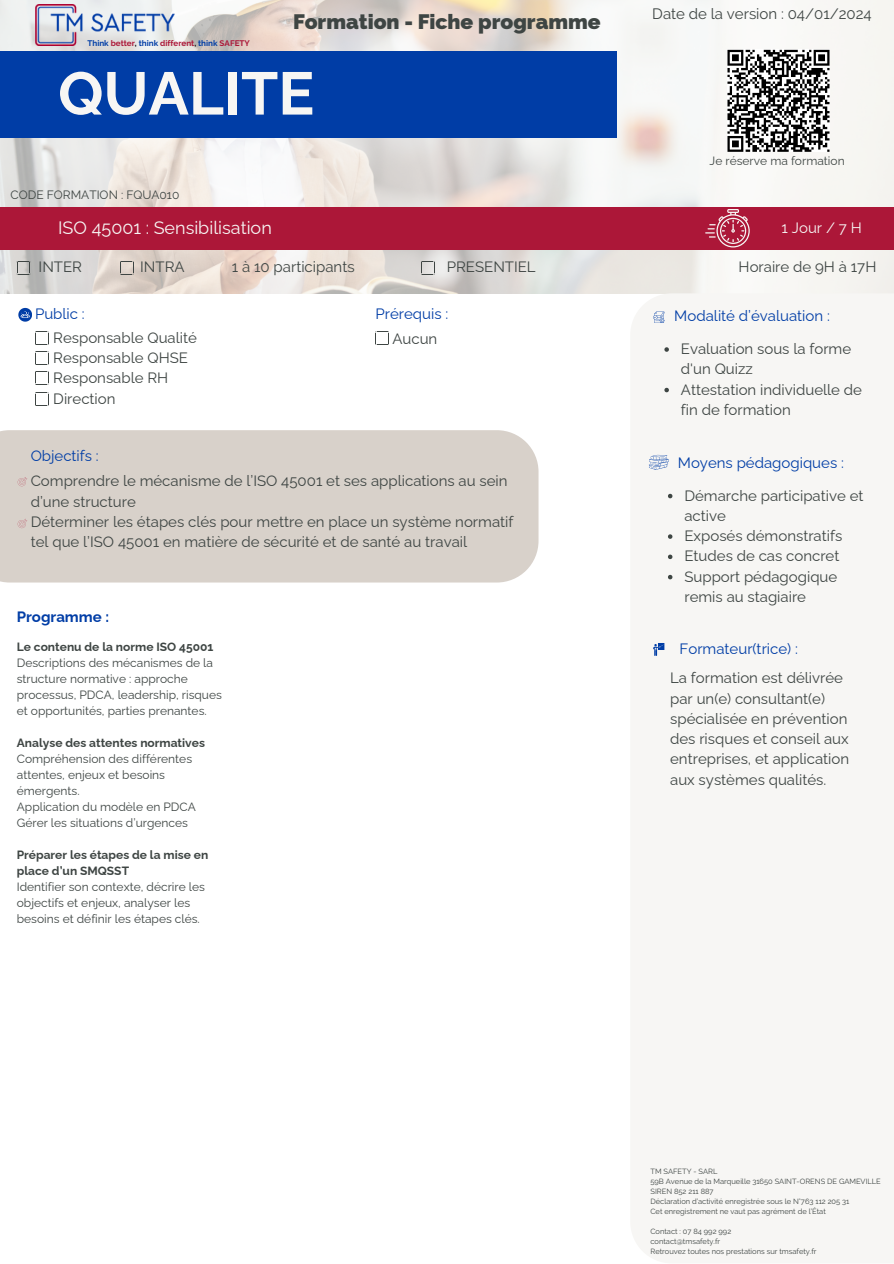
<style>
.page{position:relative;width:894px;height:1264px;background:#fff}
.page>*{position:absolute;margin:0;border:0;box-sizing:border-box;transform-origin:0 0}
.t1{font:700 60px "Raleway";color:#f7f6f4}
.t2{font:800 21px "Raleway";color:#3e4543}
.t3{font:18px "Raleway";color:#f7f6f4}
.t4{font:15px/20.2px "Raleway";color:#3e4543}
.t5{font:15px "Raleway";color:#003da6}
.t6{font:700 15px "Raleway";color:#003da6}
.t7{font:15px "Raleway";color:#f7f6f4}
.t8{font:12px/16px "Raleway";color:#3e4543}
.t9{font:700 12px/16px "Raleway";color:#3e4543}
.t10{font:700 8.1px "Raleway";color:#ac1738}
.t11{font:7.5px "Raleway";color:#3e4543}
.s1{color:#003da6}
.s2{color:#000}
</style>
<div class="page">
<img style="left:0;top:0;width:893px;height:294px">
<div style="left:0;top:51px;width:616px;height:87px;background:#003da6"></div>
<div style="left:0;top:207px;width:893px;height:43px;background:#ac1738"></div>
<svg style="left:705px;top:209px;width:44px;height:38px"></svg>
<svg style="left:35px;top:331px;width:14px;height:14px"></svg>
<svg style="left:375px;top:331px;width:14px;height:14px"></svg>
<svg style="left:17px;top:261px;width:14px;height:14px"></svg>
<svg style="left:120px;top:261px;width:14px;height:14px"></svg>
<svg style="left:421px;top:261px;width:14px;height:14px"></svg>
<svg style="left:18px;top:308px;width:14px;height:13px"></svg>
<div style="left:630px;top:293px;width:263px;height:970px;background:#f7f6f4"></div>
<svg style="left:649px;top:455px;width:20px;height:14px"></svg>
<svg style="left:668px;top:494px;width:4px;height:4px"></svg>
<svg style="left:668px;top:534px;width:4px;height:5px"></svg>
<svg style="left:668px;top:554px;width:4px;height:5px"></svg>
<svg style="left:668px;top:575px;width:4px;height:4px"></svg>
<svg style="left:727px;top:50px;width:102px;height:102px"></svg>
<svg style="left:664px;top:347px;width:4px;height:5px"></svg>
<svg style="left:664px;top:388px;width:4px;height:4px"></svg>
<svg style="left:653px;top:643px;width:11px;height:13px"></svg>
<svg style="left:653px;top:311px;width:11px;height:12px"></svg>
<svg style="left:35px;top:371px;width:14px;height:14px"></svg>
<svg style="left:35px;top:392px;width:14px;height:14px"></svg>
<svg style="left:35px;top:351px;width:14px;height:14px"></svg>
<img style="left:35px;top:5px;width:140px;height:40px">
<div style="left:0;top:430px;width:538px;height:152px;background:#d8d1ca"></div>
<svg style="left:18px;top:477px;width:9px;height:9px"></svg>
<svg style="left:18px;top:519px;width:9px;height:9px"></svg>
<p class="t10" style="left:87px;top:38px;width:164px"><span class="s1">Think</span> better<span class="s2">,</span> <span class="s1">think</span> different<span class="s2">,</span> <span class="s1">think</span> SAFETY</p>
<p class="t2" style="left:293px;top:10px;width:309px">Formation - Fiche programme</p>
<p class="t1" style="left:58px;top:58px;width:257px">QUALITE</p>
<p class="t8" style="left:11px;top:187px;width:170px">CODE FORMATION : FQUA010</p>
<p class="t3" style="left:58px;top:217px;width:215px">ISO 45001 : Sensibilisation</p>
<p class="t4" style="left:39px;top:257px;width:45px">INTER</p>
<p class="t4" style="left:140px;top:257px;width:46px">INTRA</p>
<p class="t4" style="left:232px;top:257px;width:124px">1 à 10 participants</p>
<p class="t4" style="left:446px;top:257px;width:90px">PRESENTIEL</p>
<p class="t5" style="left:35px;top:305px;width:51px">Public :</p>
<p class="t5" style="left:375px;top:305px;width:74px">Prérequis :</p>
<p class="t4" style="left:53px;top:327px;width:145px">Responsable Qualité</p>
<p class="t4" style="left:53px;top:347px;width:136px">Responsable QHSE</p>
<p class="t4" style="left:53px;top:368px;width:116px">Responsable RH</p>
<p class="t4" style="left:53px;top:388px;width:64px">Direction</p>
<p class="t4" style="left:392px;top:328px;width:46px">Aucun</p>
<p class="t5" style="left:31px;top:447px;width:70px">Objectifs :</p>
<p class="t4" style="left:31px;top:471px;width:478px">Comprendre le mécanisme de l’ISO 45001 et ses applications au sein d’une structure</p>
<p class="t4" style="left:31px;top:511px;width:484px">Déterminer les étapes clés pour mettre en place un système normatif tel que l’ISO 45001 en matière de sécurité et de santé au travail</p>
<p class="t6" style="left:17px;top:607px;width:94px">Programme :</p>
<p class="t9" style="left:17px;top:639px;width:198px">Le contenu de la norme ISO 45001</p>
<p class="t8" style="left:17px;top:655px;width:206px">Descriptions des mécanismes de la structure normative : approche processus, PDCA, leadership, risques et opportunités, parties prenantes.</p>
<p class="t9" style="left:17px;top:735px;width:190px">Analyse des attentes normatives</p>
<p class="t8" style="left:17px;top:751px;width:177px">Compréhension des différentes attentes, enjeux et besoins émergents.</p>
<p class="t8" style="left:17px;top:799px;width:180px">Application du modèle en PDCA</p>
<p class="t8" style="left:17px;top:815px;width:173px">Gérer les situations d’urgences</p>
<p class="t9" style="left:17px;top:847px;width:193px">Préparer les étapes de la mise en place d’un SMQSST</p>
<p class="t8" style="left:17px;top:879px;width:190px">Identifier son contexte, décrire les objectifs et enjeux, analyser les besoins et définir les étapes clés.</p>
<p class="t4" style="left:652px;top:4px;width:221px">Date de la version : 04/01/2024</p>
<p class="t8" style="left:709px;top:153px;width:136px">Je réserve ma formation</p>
<p class="t7" style="left:781px;top:218px;width:82px">1Jour/7H</p>
<p class="t4" style="left:738px;top:257px;width:139px">Horaire de 9H à 17H</p>
<p class="t5" style="left:674px;top:307px;width:157px">Modalité d’évaluation :</p>
<p class="t4" style="left:680px;top:338px;width:172px">Evaluation sous la forme d'un Quizz</p>
<p class="t4" style="left:680px;top:379px;width:183px">Attestation individuelle de fin de formation</p>
<p class="t5" style="left:677px;top:454px;width:167px">Moyens pédagogiques :</p>
<p class="t4" style="left:684px;top:485px;width:180px">Démarche participative et active</p>
<p class="t4" style="left:684px;top:525px;width:159px">Exposés démonstratifs</p>
<p class="t4" style="left:684px;top:546px;width:156px">Etudes de cas concret</p>
<p class="t4" style="left:684px;top:566px;width:154px">Support pédagogique remis au stagiaire</p>
<p class="t5" style="left:679px;top:640px;width:120px">Formateur(trice) :</p>
<p class="t4" style="left:670px;top:668px;width:180px">La formation est délivrée par un(e) consultant(e) spécialisée en prévention des risques et conseil aux entreprises, et application aux systèmes qualités.</p>
<p class="t11" style="left:650px;top:1166px;width:69px">TM SAFETY - SARL</p>
<p class="t11" style="left:650px;top:1176px;width:232px">59B Avenue de la Marqueille 31650 SAINT-ORENS DE GAMEVILLE</p>
<p class="t11" style="left:650px;top:1186px;width:65px">SIREN 852 211 887</p>
<p class="t11" style="left:650px;top:1196px;width:200px">Déclaration d’activité enregistrée sous le N°763 112 205 31</p>
<p class="t11" style="left:650px;top:1206px;width:177px">Cet enregistrement ne vaut pas agrément de l’État</p>
<p class="t11" style="left:650px;top:1226px;width:82px">Contact : 07 84 992 992</p>
<p class="t11" style="left:650px;top:1236px;width:71px">contact@tmsafety.fr</p>
<p class="t11" style="left:650px;top:1246px;width:167px">Retrouvez toutes nos prestations sur tmsafety.fr</p>
</div>
